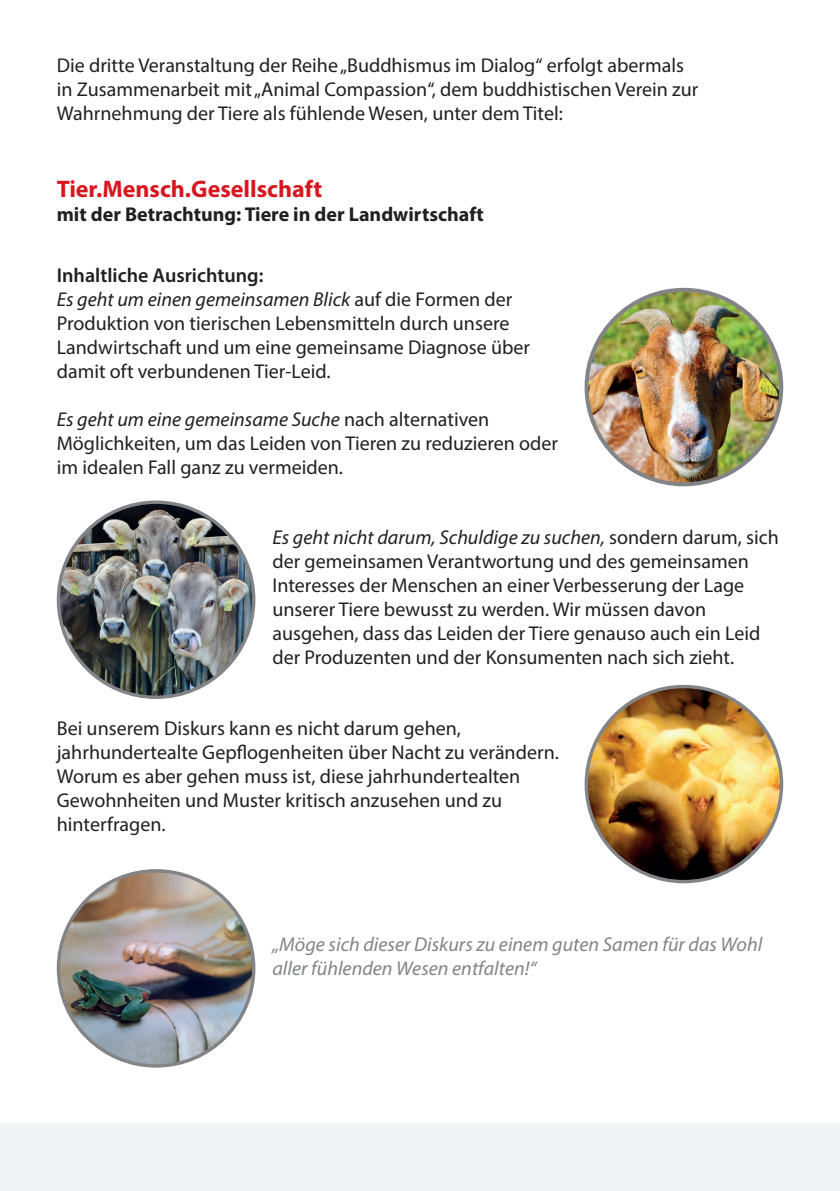
<style>
.page{position:relative;width:840px;height:1191px;background:#fff}
.page>*{position:absolute;margin:0;border:0;box-sizing:border-box;transform-origin:0 0}
.t1{font:700 24px "Myriad Pro";color:#d7171f}
.t2{font:20px/24px "Myriad Pro";color:#231f20}
.t3{font:italic 20px/24px "Myriad Pro";color:#828487}
.t4{font:700 20px "Myriad Pro";color:#231f20}
.s1{font-weight:600}
.s2{font-style:italic}
</style>
<div class="page">
<img style="left:586px;top:686px;width:195px;height:195px;border-radius:98px">
<img style="left:58px;top:502px;width:195px;height:195px;border-radius:98px">
<img style="left:586px;top:290px;width:194px;height:194px;border-radius:97px">
<div style="left:584px;top:288px;width:198px;height:198px;border:4px solid #828487;border-radius:50%"></div>
<div style="left:0;top:1123px;width:839px;height:68px;background:#f2f3f4"></div>
<img style="left:58px;top:871px;width:194px;height:195px">
<p class="t2" style="left:57px;top:53px;width:642px">Die dritte Veranstaltung der Reihe „Buddhismus im Dialog“ erfolgt abermals in Zusammenarbeit mit „Animal Compassion“, dem buddhistischen Verein zur<br>Wahrnehmung der Tiere als fühlende Wesen, unter dem Titel:</p>
<p class="t1" style="left:57px;top:173px;width:267px">Tier.Mensch.Gesellschaft</p>
<p class="t4" style="left:57px;top:201px;width:428px">mit der Betrachtung: Tiere in der Landwirtschaft</p>
<p class="t2" style="left:57px;top:262px;width:474px"><span class="s1">Inhaltliche Ausrichtung:<br></span><span class="s2">Es geht um einen gemeinsamen Blick</span> auf die Formen der Produktion von tierischen Lebensmitteln durch unsere Landwirtschaft und um eine gemeinsame Diagnose über damit oft verbundenen Tier-Leid.</p>
<p class="t2" style="left:57px;top:406px;width:502px"><span class="s2">Es geht um eine gemeinsame Suche</span> nach alternativen<br>Möglichkeiten, um das Leiden von Tieren zu reduzieren oder im idealen Fall ganz zu vermeiden.</p>
<p class="t2" style="left:272px;top:525px;width:507px"><span class="s2">Es geht nicht darum, Schuldige zu suchen,</span> sondern darum, sich der gemeinsamen Verantwortung und des gemeinsamen Interesses der Menschen an einer Verbesserung der Lage unserer Tiere bewusst zu werden. Wir müssen davon ausgehen, dass das Leiden der Tiere genauso auch ein Leid der Produzenten und der Konsumenten nach sich zieht.</p>
<p class="t2" style="left:57px;top:716px;width:503px">Bei unserem Diskurs kann es nicht darum gehen, jahrhundertealte Gepflogenheiten über Nacht zu verändern.<br>Worum es aber gehen muss ist, diese jahrhundertealten Gewohnheiten und Muster kritisch anzusehen und zu hinterfragen.</p>
<p class="t3" style="left:272px;top:932px;width:491px">„Möge sich dieser Diskurs zu einem guten Samen für das Wohl aller fühlenden Wesen entfalten!“</p>
</div>
